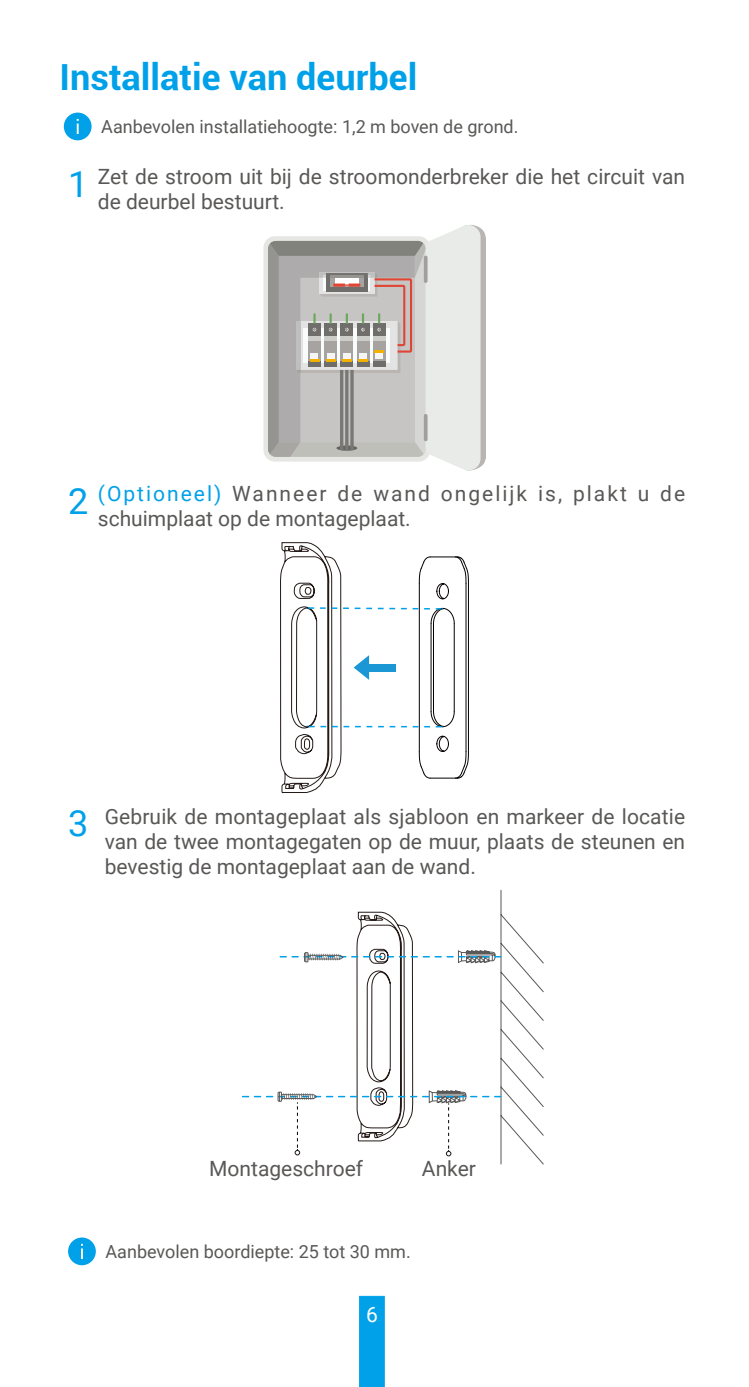
<style>
.page{position:relative;width:749px;height:1387px;background:#fff}
.page>*{position:absolute;margin:0;border:0;box-sizing:border-box;transform-origin:0 0}
.t1{font:700 36px "Roboto";color:#00a1e9}
.t2{font:21px/25.2px "Roboto";color:#595857}
.t3{font:21px/25.2px "Roboto";letter-spacing:.095em;color:#595857}
.t4{font:21px "Roboto";color:#fff}
.t5{font:18px "Roboto";color:#595857}
.s1{font-size:36px;color:#00a1e9}
.s2{color:#00a1e9}
</style>
<div class="page">
<div style="left:64px;top:113px;width:28px;height:27px;background:#00a1e9;border-radius:50%"></div>
<svg style="left:77px;top:119px;width:2px;height:15px"></svg>
<div style="left:263px;top:236px;width:167px;height:225px;background:#e6e6e3;border-radius:11px"></div>
<svg style="left:268px;top:224px;width:217px;height:247px"></svg>
<svg style="left:280px;top:542px;width:51px;height:251px"></svg>
<svg style="left:306px;top:556px;width:163px;height:222px"></svg>
<div style="left:68px;top:1237px;width:28px;height:27px;background:#00a1e9;border-radius:50%"></div>
<svg style="left:81px;top:1243px;width:2px;height:15px"></svg>
<svg style="left:241px;top:890px;width:303px;height:496px"></svg>
<h1 class="t1" style="left:60px;top:52px;width:359px">Installatie van deurbel</h1>
<p class="t5" style="left:101px;top:114px;width:418px">Aanbevolen installatiehoogte: 1,2 m boven de grond.</p>
<p class="t2" style="left:98px;top:163px;width:588px;text-indent:-30px"><span class="s1">1</span> Zet de stroom uit bij de stroomonderbreker die het circuit van de deurbel bestuurt.</p>
<p class="t3" style="left:98px;top:480px;width:588px;text-indent:-30px"><span class="s1">2</span> <span class="s2">(Optioneel)</span> Wanneer de wand ongelijk is, plakt u de schuimplaat op de montageplaat.</p>
<p class="t2" style="left:105px;top:802px;width:582px;text-align:justify;text-indent:-37px"><span class="s1">3</span> Gebruik de montageplaat als sjabloon en markeer de locatie van de twee montagegaten op de muur, plaats de steunen en bevestig de montageplaat aan de wand.</p>
<p class="t2" style="left:209px;top:1155px;width:155px">Montageschroef</p>
<p class="t2" style="left:422px;top:1155px;width:55px">Anker</p>
<p class="t5" style="left:105px;top:1238px;width:307px">Aanbevolen boordiepte: 25 tot 30 mm.</p>
<p class="t4" style="left:366px;top:1299px;width:13px">6</p>
</div>
